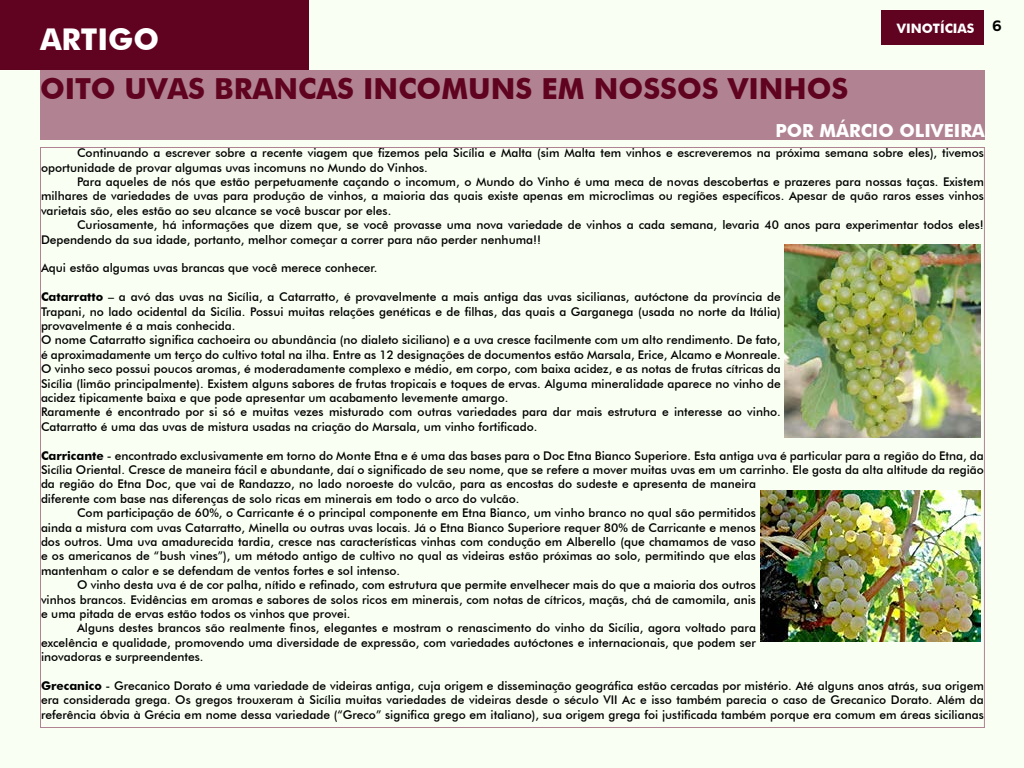
<style>
.page{position:relative;width:1024px;height:768px;background:#f9fff3}
.page>*{position:absolute;margin:0;border:0;box-sizing:border-box;transform-origin:0 0}
.t1{font:700 30px "Futura BT";color:#fff}
.t2{font:700 29px "Futura BT";color:#600320}
.t3{font:700 18px "Futura BT";color:#fff}
.t4{font:700 13px "Futura BT";color:#fff}
.t5{font:500 12px/14.4px "Futura BT";color:#000}
.s1{font-weight:700}
</style>
<div class="page">
<div style="left:882px;top:10px;width:102px;height:34px;background:#600320"></div>
<div style="left:40px;top:70px;width:945px;height:70px;background:#b18392"></div>
<div style="left:0;top:0;width:309px;height:70px;background:#600320"></div>
<img style="left:785px;top:244px;width:196px;height:194px">
<img style="left:760px;top:490px;width:221px;height:152px">
<h1 class="t1" style="left:40px;top:21px;width:121px">ARTIGO</h1>
<p class="t4" style="left:897px;top:21px;width:106px">VINOTÍCIAS <sup>6</sup></p>
<h2 class="t2" style="left:40px;top:71px;width:810px">OITO UVAS BRANCAS INCOMUNS EM NOSSOS VINHOS</h2>
<h3 class="t3" style="left:776px;top:119px;width:211px">POR MÁRCIO OLIVEIRA</h3>
<p class="t5" style="left:41px;top:146px;width:944px;text-indent:36px">Continuando a escrever sobre a recente viagem que fizemos pela Sicília e Malta (sim Malta tem vinhos e escreveremos na próxima semana sobre eles), tivemos oportunidade de provar algumas uvas incomuns no Mundo do Vinhos.</p>
<p class="t5" style="left:41px;top:174px;width:944px;text-align:justify;text-indent:36px">Para aqueles de nós que estão perpetuamente caçando o incomum, o Mundo do Vinho é uma meca de novas descobertas e prazeres para nossas taças. Existem milhares de variedades de uvas para produção de vinhos, a maioria das quais existe apenas em microclimas ou regiões específicos. Apesar de quão raros esses vinhos varietais são, eles estão ao seu alcance se você buscar por eles.</p>
<p class="t5" style="left:41px;top:218px;width:944px;text-indent:36px">Curiosamente, há informações que dizem que, se você provasse uma nova variedade de vinhos a cada semana, levaria 40 anos para experimentar todos eles!<br>Dependendo da sua idade, portanto, melhor começar a correr para não perder nenhuma!!</p>
<p class="t5" style="left:41px;top:261px;width:338px">Aqui estão algumas uvas brancas que você merece conhecer.</p>
<p class="t5" style="left:41px;top:290px;width:741px"><span class="s1">Catarratto</span> – a avó das uvas na Sicília, a Catarratto, é provavelmente a mais antiga das uvas sicilianas, autóctone da província de Trapani, no lado ocidental da Sicília. Possui muitas relações genéticas e de filhas, das quais a Garganega (usada no norte da Itália) provavelmente é a mais conhecida.<br>O nome Catarratto significa cachoeira ou abundância (no dialeto siciliano) e a uva cresce facilmente com um alto rendimento. De fato, é aproximadamente um terço do cultivo total na ilha. Entre as 12 designações de documentos estão Marsala, Erice, Alcamo e Monreale.<br>O vinho seco possui poucos aromas, é moderadamente complexo e médio, em corpo, com baixa acidez, e as notas de frutas cítricas da Sicília (limão principalmente). Existem alguns sabores de frutas tropicais e toques de ervas. Alguma mineralidade aparece no vinho de acidez tipicamente baixa e que pode apresentar um acabamento levemente amargo.<br>Raramente é encontrado por si só e muitas vezes misturado com outras variedades para dar mais estrutura e interesse ao vinho.<br>Catarratto é uma das uvas de mistura usadas na criação do Marsala, um vinho fortificado.</p>
<p class="t5" style="left:41px;top:448px;width:944px"><span class="s1">Carricante</span> - encontrado exclusivamente em torno do Monte Etna e é uma das bases para o Doc Etna Bianco Superiore. Esta antiga uva é particular para a região do Etna, da</p>
<p class="t5" style="left:41px;top:462px;width:944px">Sicília Oriental. Cresce de maneira fácil e abundante, daí o significado de seu nome, que se refere a mover muitas uvas em um carrinho. Ele gosta da alta altitude da região</p>
<p class="t5" style="left:41px;top:477px;width:717px">da região do Etna Doc, que vai de Randazzo, no lado noroeste do vulcão, para as encostas do sudeste e apresenta de maneira</p>
<p class="t5" style="left:41px;top:491px;width:480px">diferente com base nas diferenças de solo ricas em minerais em todo o arco do vulcão.</p>
<p class="t5" style="left:77px;top:506px;width:680px">Com participação de 60%, o Carricante é o principal componente em Etna Bianco, um vinho branco no qual são permitidos</p>
<p class="t5" style="left:41px;top:520px;width:717px">ainda a mistura com uvas Catarratto, Minella ou outras uvas locais. Já o Etna Bianco Superiore requer 80% de Carricante e menos</p>
<p class="t5" style="left:41px;top:534px;width:717px">dos outros. Uma uva amadurecida tardia, cresce nas características vinhas com condução em Alberello (que chamamos de vaso</p>
<p class="t5" style="left:41px;top:549px;width:716px">e os americanos de “bush vines”), um método antigo de cultivo no qual as videiras estão próximas ao solo, permitindo que elas</p>
<p class="t5" style="left:41px;top:563px;width:361px">mantenham o calor e se defendam de ventos fortes e sol intenso.</p>
<p class="t5" style="left:77px;top:578px;width:681px">O vinho desta uva é de cor palha, nítido e refinado, com estrutura que permite envelhecer mais do que a maioria dos outros</p>
<p class="t5" style="left:41px;top:592px;width:717px">vinhos brancos. Evidências em aromas e sabores de solos ricos em minerais, com notas de cítricos, maçãs, chá de camomila, anis</p>
<p class="t5" style="left:41px;top:606px;width:311px">e uma pitada de ervas estão todos os vinhos que provei.</p>
<p class="t5" style="left:77px;top:621px;width:680px">Alguns destes brancos são realmente finos, elegantes e mostram o renascimento do vinho da Sicília, agora voltado para</p>
<p class="t5" style="left:41px;top:635px;width:716px">excelência e qualidade, promovendo uma diversidade de expressão, com variedades autóctones e internacionais, que podem ser</p>
<p class="t5" style="left:41px;top:650px;width:164px">inovadoras e surpreendentes.</p>
<p class="t5" style="left:41px;top:678px;width:944px;text-align:justify"><span class="s1">Grecanico</span> - Grecanico Dorato é uma variedade de videiras antiga, cuja origem e disseminação geográfica estão cercadas por mistério. Até alguns anos atrás, sua origem era considerada grega. Os gregos trouxeram à Sicília muitas variedades de videiras desde o século VII Ac e isso também parecia o caso de Grecanico Dorato. Além da referência óbvia à Grécia em nome dessa variedade (“Greco” significa grego em italiano), sua origem grega foi justificada também porque era comum em áreas sicilianas</p>
</div>
